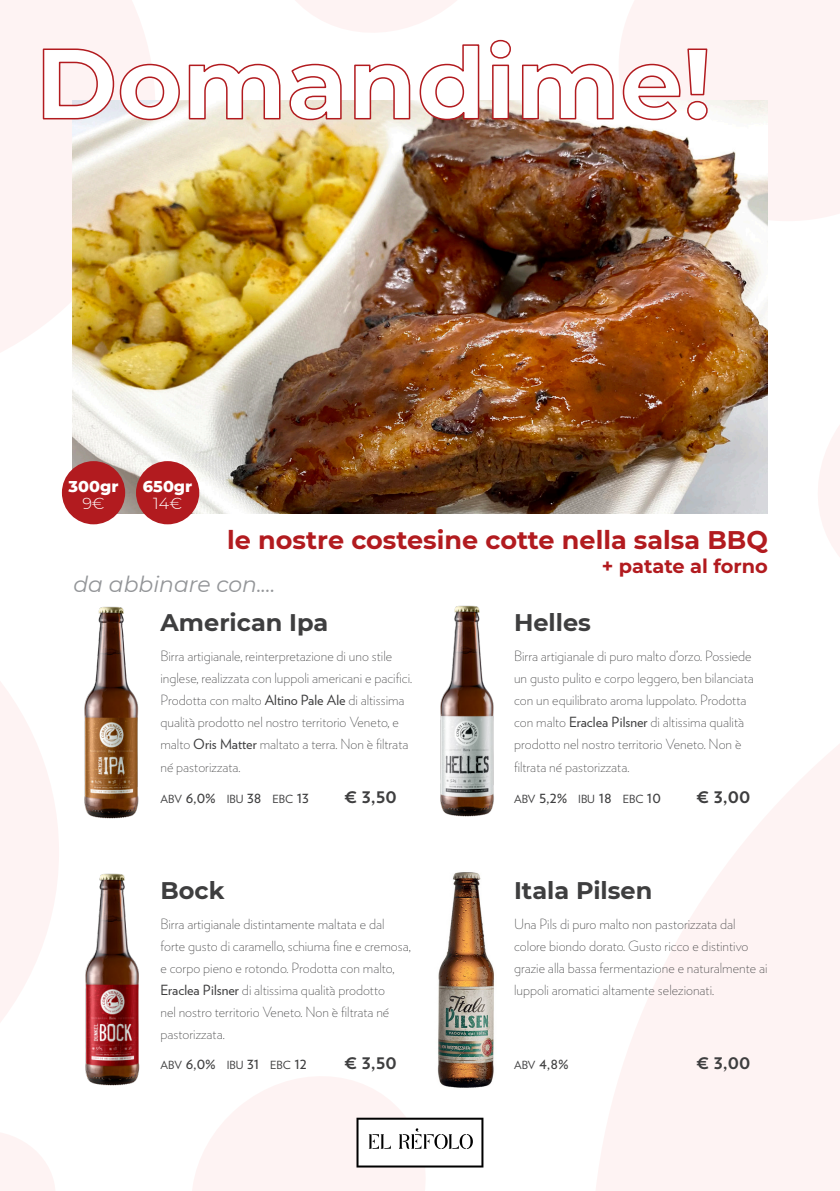
<style>
.page{position:relative;width:840px;height:1191px;background:#fff}
.page>*{position:absolute;margin:0;border:0;box-sizing:border-box;transform-origin:0 0}
.t1{font:700 25.4px "Montserrat";color:#b21b1f}
.t2{font:700 24px "Montserrat";color:#3e3e3f}
.t3{font:italic 21.8px "Montserrat";color:#939598}
.t4{font:700 20px "Verlag";color:#3e3e3f}
.t5{font:700 19.4px "Montserrat";color:#b21b1f}
.t6{font:800 16px "Montserrat";color:#fff}
.t7{font:16px "Verlag";color:#3e3e3f}
.t8{font:300 16px "Montserrat";color:#fff}
.t9{font:200 14px/22px "Verlag";color:#3e3e3f}
.t10{font:11.2px "Verlag";color:#3e3e3f}
.s1{font-weight:400}
.s2{font-size:16px}
.s3{font-size:11.2px}
</style>
<div class="page">
<div style="left:622px;top:0;width:217px;height:221px;background:#fef3f3"></div>
<svg style="left:596px;top:745px;width:243px;height:446px;fill:#fef3f3"></svg>
<svg style="left:818px;top:427px;width:21px;height:128px"></svg>
<svg style="left:0;top:0;width:145px;height:352px;fill:#fef3f3"></svg>
<svg style="left:0;top:682px;width:59px;height:509px"></svg>
<svg style="left:296px;top:0;width:161px;height:32px"></svg>
<img style="left:72px;top:100px;width:695px;height:414px">
<svg style="left:42px;top:39px;width:666px;height:82px"></svg>
<div style="left:62px;top:461px;width:63px;height:63px;background:#b21b1f;border-radius:50%"></div>
<div style="left:136px;top:461px;width:63px;height:63px;background:#b21b1f;border-radius:50%"></div>
<img style="left:438px;top:872px;width:56px;height:215px">
<img style="left:84px;top:606px;width:55px;height:213px">
<img style="left:440px;top:605px;width:54px;height:212px">
<img style="left:85px;top:873px;width:55px;height:213px">
<svg style="left:192px;top:1063px;width:291px;height:128px"></svg>
<p class="t6" style="left:69px;top:474px;width:51px">300gr</p>
<p class="t8" style="left:82px;top:493px;width:24px">9€</p>
<p class="t6" style="left:143px;top:474px;width:51px">650gr</p>
<p class="t8" style="left:153px;top:493px;width:31px">14€</p>
<p class="t1" style="left:227px;top:522px;width:542px">le nostre costesine cotte nella salsa BBQ</p>
<p class="t5" style="left:601px;top:551px;width:167px">+ patate al forno</p>
<p class="t3" style="left:73px;top:569px;width:203px">da abbinare con....</p>
<p class="t2" style="left:160px;top:605px;width:169px">American Ipa</p>
<p class="t9" style="left:160px;top:644px;width:253px">Birra artigianale, reinterpretazione di uno stile inglese, realizzata con luppoli americani e pacifici.<br>Prodotta con malto <span class="s1">Altino Pale Ale</span> di altissima qualità prodotto nel nostro territorio Veneto, e malto <span class="s1">Oris Matter</span> maltato a terra. Non è filtrata né pastorizzata.</p>
<p class="t2" style="left:513px;top:605px;width:78px">Helles</p>
<p class="t9" style="left:513px;top:644px;width:241px">Birra artigianale di puro malto d’orzo. Possiede un gusto pulito e corpo leggero, ben bilanciata con un equilibrato aroma luppolato. Prodotta con malto <span class="s1">Eraclea Pilsner</span> di altissima qualità prodotto nel nostro territorio Veneto. Non è filtrata né pastorizzata.</p>
<p class="t10" style="left:160px;top:790px;width:150px">ABV <span class="s2">6,0%</span> IBU <span class="s2">38</span> EBC <span class="s2">13</span></p>
<p class="t4" style="left:344px;top:779px;width:54px">€ 3,50</p>
<p class="t10" style="left:513px;top:790px;width:148px">ABV <span class="s2">5,2%</span> IBU <span class="s2">18</span> EBC <span class="s2">10</span></p>
<p class="t4" style="left:696px;top:779px;width:55px">€ 3,00</p>
<p class="t2" style="left:160px;top:873px;width:66px">Bock</p>
<p class="t9" style="left:160px;top:912px;width:252px">Birra artigianale distintamente maltata e dal forte gusto di caramello, schiuma fine e cremosa, e corpo pieno e rotondo. Prodotta con malto, <span class="s1">Eraclea Pilsner</span> di altissima qualità prodotto<br>nel nostro territorio Veneto. Non è filtrata né pastorizzata.</p>
<p class="t2" style="left:513px;top:873px;width:140px">Itala Pilsen</p>
<p class="t9" style="left:513px;top:912px;width:255px">Una Pils di puro malto non pastorizzata dal colore biondo dorato. Gusto ricco e distintivo grazie alla bassa fermentazione e naturalmente ai luppoli aromatici altamente selezionati.</p>
<p class="t10" style="left:160px;top:1056px;width:148px">ABV <span class="s2">6,0%</span> IBU <span class="s2">31</span> EBC <span class="s2">12</span></p>
<p class="t4" style="left:344px;top:1046px;width:54px">€ 3,50</p>
<p class="t7" style="left:513px;top:1051px;width:56px"><span class="s3">ABV</span> 4,8%</p>
<p class="t4" style="left:696px;top:1046px;width:55px">€ 3,00</p>
</div>
